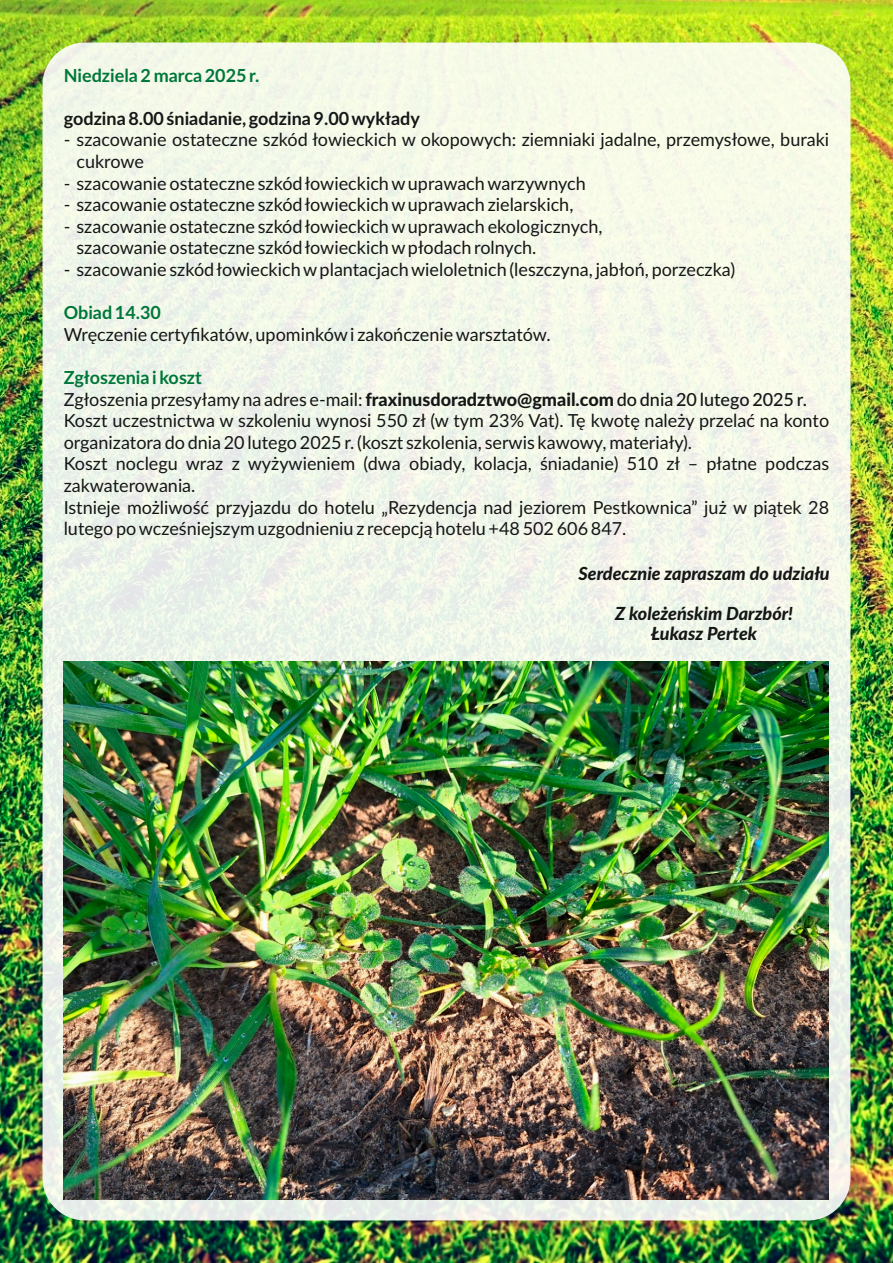
<style>
.page{position:relative;width:893px;height:1263px;background:#fff}
.page>*{position:absolute;margin:0;border:0;box-sizing:border-box;transform-origin:0 0}
.t1{font:18px/21.6px "Lato";color:#151616}
.t2{font:italic 800 18px/20px "Lato";color:#151616;text-align:center}
.t3{font:700 18px "Lato";color:#151616}
.t4{font:700 18px "Lato";color:#00773a}
.s1{font-weight:700;color:#00773a}
.s2{font-weight:800}
.s3{font-weight:500}
</style>
<div class="page">
<img style="left:0;top:0;width:893px;height:1263px">
<div style="left:43px;top:43px;width:807px;height:1177px;background:#fff;border-radius:43px;opacity:.9"></div>
<img style="left:64px;top:661px;width:765px;height:538px">
<p class="t4" style="left:64px;top:67px;width:197px">Niedziela 2 marca 2025 r.</p>
<p class="t3" style="left:64px;top:110px;width:358px">godzina 8.00 śniadanie, godzina 9.00 wykłady</p>
<p class="t1" style="left:77px;top:130px;width:754px;text-indent:-13px">- szacowanie ostateczne szkód łowieckich w okopowych: ziemniaki jadalne, przemysłowe, buraki cukrowe</p>
<p class="t1" style="left:64px;top:173px;width:524px">- szacowanie ostateczne szkód łowieckich wuprawach warzywnych</p>
<p class="t1" style="left:64px;top:195px;width:511px">- szacowanie ostateczne szkód łowieckich wuprawach zielarskich,</p>
<p class="t1" style="left:77px;top:216px;width:527px;text-indent:-13px">- szacowanie ostateczne szkód łowieckich wuprawach ekologicznych, szacowanie ostateczne szkód łowieckich wpłodach rolnych.</p>
<p class="t1" style="left:64px;top:260px;width:673px">- szacowanie szkód łowieckich wplantacjach wieloletnich (leszczyna, jabłoń, porzeczka)</p>
<p class="t4" style="left:64px;top:305px;width:99px">Obiad 14.30</p>
<p class="t1" style="left:64px;top:324px;width:489px">Wręczenie certyfikatów, upominkówi zakończenie warsztatów.</p>
<p class="t1" style="left:64px;top:368px;width:767px"><span class="s1">Zgłoszenia i koszt<br></span>Zgłoszenia przesyłamyna adres e-mail: <span class="s2">fraxinusdoradztwo@gmail.com</span> <span class="s3">do dnia 20 lutego 2025 r.<br></span>Koszt uczestnictwa w szkoleniu wynosi 550 zł (w tym 23% Vat). Tę kwotę należy przelać na konto organizatora do dnia 20 lutego 2025 r. (koszt szkolenia, serwis kawowy, materiały).<br>Koszt noclegu wraz z wyżywieniem (dwa obiady, kolacja, śniadanie) 510 zł – płatne podczas zakwaterowania.<br>Istnieje możliwość przyjazdu do hotelu „Rezydencja nad jeziorem Pestkownica” już w piątek 28 lutego po wcześniejszym uzgodnieniu z recepcją hotelu +48 502 606 847.</p>
<p class="t2" style="left:578px;top:565px;width:253px">Serdecznie zapraszam do udziału</p>
<p class="t2" style="left:615px;top:605px;width:179px">Z koleżeńskim Darzbór!<br>Łukasz Pertek</p>
</div>
